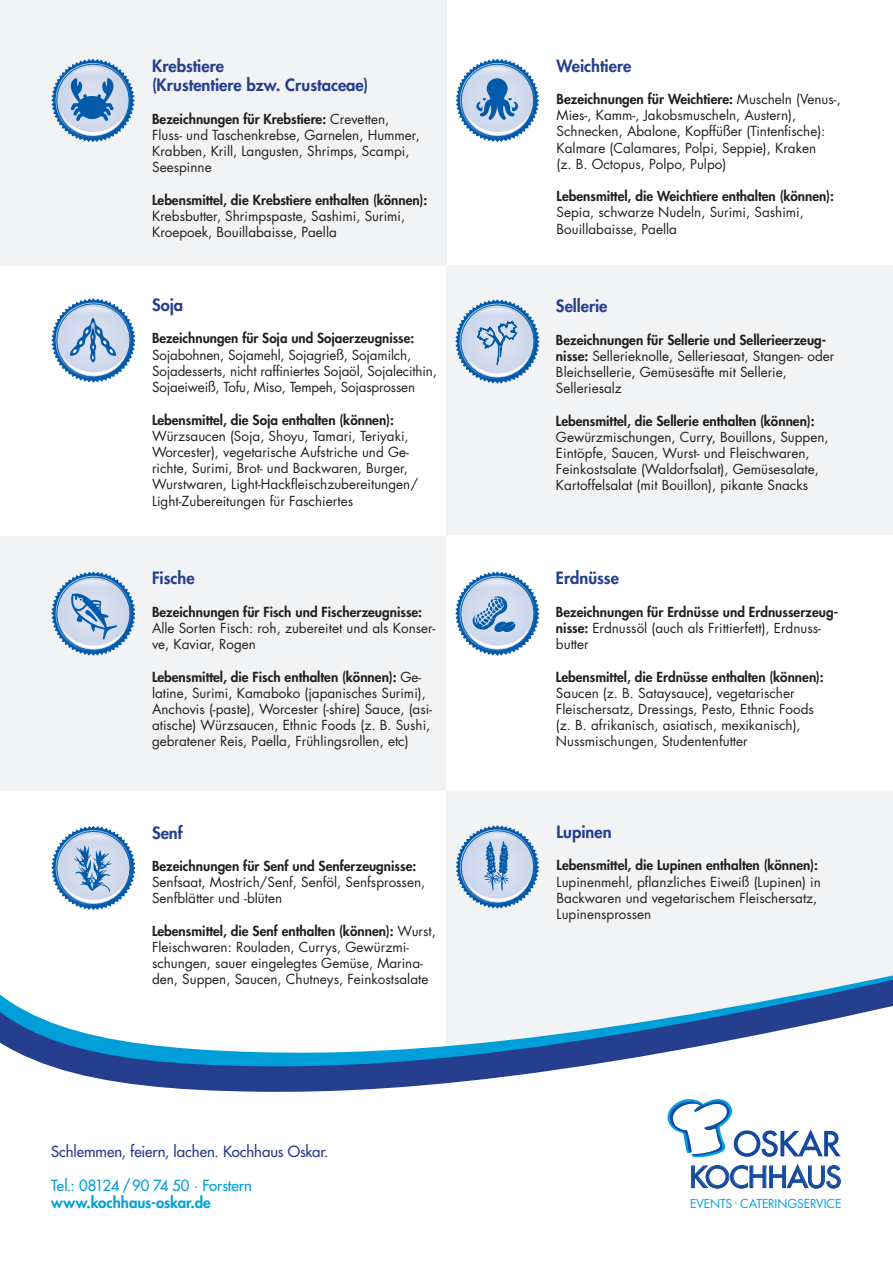
<style>
.page{position:relative;width:893px;height:1263px;background:#fff}
.page>*{position:absolute;margin:0;border:0;box-sizing:border-box;transform-origin:0 0}
.t1{font:28.8px "Futura";letter-spacing:-.005em;color:#13499f}
.t2{font:800 16.5px/19.8px "Futura";color:#253f8e}
.t3{font:15px "Futura";letter-spacing:-.005em;color:#253f8e}
.t4{font:15px "Futura";letter-spacing:-.01em;color:#009fda}
.t5{font:800 15px "Futura";letter-spacing:-.005em;color:#009fda}
.t6{font:13.5px/16.2px "Futura";color:#231f20}
.t7{font:800 13.5px/16.2px "Futura";color:#231f20}
.t8{font:12.15px "Futura";letter-spacing:-.01em;color:#00a1e3}
.s1{font-weight:800}
.s2{font-weight:400}
</style>
<div class="page">
<svg style="left:667px;top:1106px;width:174px;height:82px"></svg>
<div style="left:446px;top:791px;width:447px;height:83px;background:#f2f3f4"></div>
<div style="left:446px;top:874px;width:447px;height:19px;background:#f2f3f4"></div>
<svg style="left:0;top:893px;width:893px;height:213px"></svg>
<div style="left:0;top:0;width:446px;height:266px;background:#f2f3f4"></div>
<div style="left:446px;top:266px;width:447px;height:269px;background:#f2f3f4"></div>
<div style="left:0;top:536px;width:446px;height:254px;background:#f2f3f4"></div>
<svg style="left:455px;top:59px;width:84px;height:83px"></svg>
<svg style="left:51px;top:59px;width:84px;height:83px"></svg>
<svg style="left:51px;top:298px;width:84px;height:85px"></svg>
<svg style="left:455px;top:299px;width:85px;height:85px"></svg>
<svg style="left:51px;top:571px;width:84px;height:85px"></svg>
<svg style="left:455px;top:571px;width:85px;height:85px"></svg>
<svg style="left:455px;top:825px;width:84px;height:84px"></svg>
<svg style="left:51px;top:826px;width:85px;height:84px"></svg>
<p class="t2" style="left:152px;top:56px;width:218px">Krebstiere<br>(Krustentiere bzw. Crustaceae)</p>
<p class="t6" style="left:152px;top:111px;width:269px"><span class="s1">Bezeichnungen für Krebstiere:</span> Crevetten, Fluss- und Taschenkrebse, Garnelen, Hummer, Krabben, Krill, Langusten, Shrimps, Scampi, Seespinne</p>
<p class="t6" style="left:152px;top:192px;width:277px"><span class="s1">Lebensmittel, die Krebstiere enthalten (können):<br></span>Krebsbutter, Shrimpspaste, Sashimi, Surimi,<br>Kroepoek, Bouillabaisse, Paella</p>
<p class="t2" style="left:152px;top:295px;width:33px">Soja</p>
<p class="t6" style="left:152px;top:331px;width:286px"><span class="s1">Bezeichnungen für Soja und Sojaerzeugnisse:<br></span>Sojabohnen, Sojamehl, Sojagrieß, Sojamilch, Sojadesserts, nicht raffiniertes Sojaöl, Sojalecithin, Sojaeiweiß, Tofu, Miso, Tempeh, Sojasprossen</p>
<p class="t6" style="left:152px;top:412px;width:268px"><span class="s1">Lebensmittel, die Soja enthalten (können):<br></span>Würzsaucen (Soja, Shoyu, Tamari, Teriyaki, Worcester), vegetarische Aufstriche und Ge&shy;richte, Surimi, Brot- und Backwaren, Burger, Wurstwaren, Light-Hackfleischzubereitungen/ Light-Zubereitungen für Faschiertes</p>
<p class="t2" style="left:152px;top:568px;width:44px">Fische</p>
<p class="t6" style="left:152px;top:604px;width:285px"><span class="s1">Bezeichnungen für Fisch und Fischerzeugnisse:<br></span>Alle Sorten Fisch: roh, zubereitet und als Konser&shy;ve, Kaviar, Rogen</p>
<p class="t6" style="left:152px;top:669px;width:282px"><span class="s1">Lebensmittel, die Fisch enthalten (können):</span> Ge&shy;latine, Surimi, Kamaboko (japanisches Surimi), Anchovis (-paste), Worcester (-shire) Sauce, (asi&shy;atische) Würzsaucen, Ethnic Foods (z. B. Sushi, gebratener Reis, Paella, Frühlingsrollen, etc)</p>
<p class="t2" style="left:152px;top:823px;width:32px">Senf</p>
<p class="t7" style="left:152px;top:858px;width:266px">Bezeichnungen für Senf und Senferzeugnisse:</p>
<p class="t6" style="left:152px;top:874px;width:275px">Senfsaat, Mostrich/Senf, Senföl, Senfsprossen,<br>Senfblätter und -blüten</p>
<p class="t6" style="left:152px;top:923px;width:285px"><span class="s1">Lebensmittel, die Senf enthalten (können):</span> Wurst, Fleischwaren: Rouladen, Currys, Gewürzmi&shy;schungen, sauer eingelegtes Gemüse, Marina&shy;den, Suppen, Saucen, Chutneys, Feinkostsalate</p>
<p class="t2" style="left:557px;top:56px;width:76px">Weichtiere</p>
<p class="t6" style="left:557px;top:91px;width:286px"><span class="s1">Bezeichnungen für Weichtiere:</span> Muscheln (Venus-, Mies-, Kamm-, Jakobsmuscheln, Austern), Schnecken, Abalone, Kopffüßer (Tintenfische):<br>Kalmare (Calamares, Polpi, Seppie), Kraken<br>(z. B. Octopus, Polpo, Pulpo)</p>
<p class="t6" style="left:557px;top:188px;width:279px"><span class="s1">Lebensmittel, die Weichtiere enthalten (können):<br></span>Sepia, schwarze Nudeln, Surimi, Sashimi,<br>Bouillabaisse, Paella</p>
<p class="t2" style="left:556px;top:296px;width:53px">Sellerie</p>
<p class="t6" style="left:556px;top:332px;width:280px"><span class="s1">Bezeichnungen für Sellerie und Sellerieerzeug&shy;nisse:</span> Sellerieknolle, Selleriesaat, Stangen- oder Bleichsellerie, Gemüsesäfte mit Sellerie, Selleriesalz</p>
<p class="t6" style="left:556px;top:413px;width:274px"><span class="s1">Lebensmittel, die Sellerie enthalten (können):<br></span>Gewürzmischungen, Curry, Bouillons, Suppen, Eintöpfe, Saucen, Wurst- und Fleischwaren, Feinkostsalate (Waldorfsalat), Gemüsesalate, Kartoffelsalat (mit Bouillon), pikante Snacks</p>
<p class="t2" style="left:556px;top:568px;width:64px">Erdnüsse</p>
<p class="t7" style="left:556px;top:604px;width:284px">Bezeichnungen für Erdnüsse und Erdnusserzeug&shy;nisse: <span class="s2">Erdnussöl (auch als Frittierfett), Erdnuss&shy;butter</span></p>
<p class="t6" style="left:556px;top:669px;width:269px"><span class="s1">Lebensmittel, die Erdnüsse enthalten (können):<br></span>Saucen (z. B. Sataysauce), vegetarischer Fleischersatz, Dressings, Pesto, Ethnic Foods (z. B. afrikanisch, asiatisch, mexikanisch), Nussmischungen, Studentenfutter</p>
<p class="t2" style="left:557px;top:822px;width:57px">Lupinen</p>
<p class="t6" style="left:557px;top:857px;width:266px"><span class="s1">Lebensmittel, die Lupinen enthalten (können):<br></span>Lupinenmehl, pflanzliches Eiweiß (Lupinen) in Backwaren und vegetarischem Fleischersatz, Lupinensprossen</p>
<p class="t3" style="left:51px;top:1142px;width:279px">Schlemmen, feiern, lachen. Kochhaus Oskar.</p>
<p class="t4" style="left:51px;top:1176px;width:203px">Tel.: 08124 / 90 74 50 · Forstern</p>
<p class="t5" style="left:51px;top:1193px;width:161px">www.kochhaus-oskar.de</p>
<p class="t8" style="left:690px;top:1195px;width:153px">EVENTS · CATERINGSERVICE</p>
<p class="t1" style="left:690px;top:1159px;width:153px">KOCHHAUS</p>
</div>
